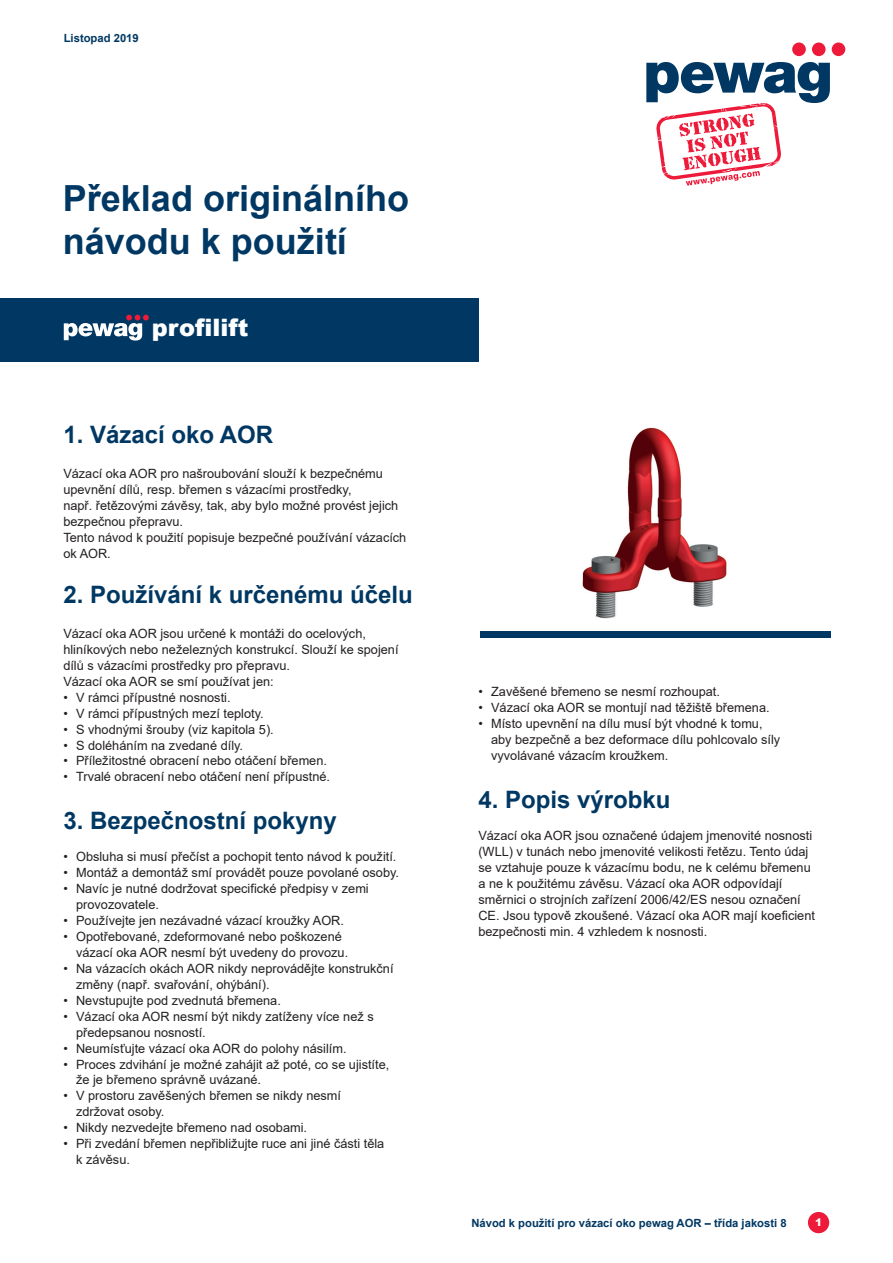
<style>
.page{position:relative;width:893px;height:1263px;background:#fff}
.page>*{position:absolute;margin:0;border:0;box-sizing:border-box;transform-origin:0 0}
.t1{font:700 36px/43.2px "Arial";color:#003863}
.t2{font:700 24px "Arial";color:#003863}
.t3{font:900 24px "Arial";color:#fff}
.t4{font:12.75px/15.9px "Arial";color:#231f20}
.t5{font:700 11.25px "Arial";color:#003863}
.t6{font:900 10.5px "Arial";color:#fff}
</style>
<div class="page">
<div style="left:808px;top:1212px;width:21px;height:21px;background:#ed1a3a;border-radius:50%"></div>
<div style="left:792px;top:43px;width:14px;height:13px;background:#ed1a3a;border-radius:50%"></div>
<div style="left:812px;top:43px;width:13px;height:13px;background:#ed1a3a;border-radius:50%"></div>
<div style="left:832px;top:43px;width:13px;height:13px;background:#ed1a3a;border-radius:50%"></div>
<svg style="left:646px;top:62px;width:184px;height:124px"></svg>
<div style="left:0;top:298px;width:478px;height:63px;background:#003863"></div>
<svg style="left:64px;top:315px;width:85px;height:26px"></svg>
<div style="left:480px;top:631px;width:351px;height:7px;background:#003863"></div>
<img style="left:582px;top:427px;width:145px;height:192px">
<p class="t5" style="left:64px;top:30px;width:77px">Listopad 2019</p>
<h1 class="t1" style="left:63px;top:177px;width:348px">Překlad originálního návodu k použití</h1>
<h2 class="t3" style="left:152px;top:310px;width:98px">profilift</h2>
<h2 class="t2" style="left:63px;top:417px;width:211px">1. Vázací oko AOR</h2>
<p class="t4" style="left:63px;top:466px;width:345px">Vázací oka AOR pro našroubování slouží k bezpečnému upevnění dílů, resp. břemen s vázacími prostředky,<br>např. řetězovými závěsy, tak, aby bylo možné provést jejich bezpečnou přepravu.<br>Tento návod k použití popisuje bezpečné používání vázacích ok AOR.</p>
<h2 class="t2" style="left:63px;top:578px;width:351px">2. Používání k určenému účelu</h2>
<p class="t4" style="left:63px;top:625px;width:337px">Vázací oka AOR jsou určené k montáži do ocelových, hliníkových nebo neželezných konstrukcí. Slouží ke spojení dílů s vázacími prostředky pro přepravu.<br>Vázací oka AOR se smí používat jen:</p>
<p class="t4" style="left:63px;top:689px;width:169px">• V rámci přípustné nosnosti.</p>
<p class="t4" style="left:63px;top:705px;width:202px">• V rámci přípustných mezí teploty.</p>
<p class="t4" style="left:63px;top:721px;width:212px">• S vhodnými šrouby (viz kapitola 5).</p>
<p class="t4" style="left:63px;top:737px;width:181px">• S doléháním na zvedané díly.</p>
<p class="t4" style="left:63px;top:753px;width:265px">• Příležitostné obracení nebo otáčení břemen.</p>
<p class="t4" style="left:63px;top:769px;width:268px">• Trvalé obracení nebo otáčení není přípustné.</p>
<h2 class="t2" style="left:63px;top:804px;width:275px">3. Bezpečnostní pokyny</h2>
<p class="t4" style="left:63px;top:849px;width:335px">• Obsluha si musí přečíst a pochopit tento návod k použití.</p>
<p class="t4" style="left:63px;top:864px;width:337px">• Montáž a demontáž smí provádět pouze povolané osoby.</p>
<p class="t4" style="left:76px;top:880px;width:294px;text-indent:-13px">• Navíc je nutné dodržovat specifické předpisy v zemi provozovatele.</p>
<p class="t4" style="left:63px;top:912px;width:282px">• Používejte jen nezávadné vázací kroužky AOR.</p>
<p class="t4" style="left:76px;top:928px;width:274px;text-indent:-13px">• Opotřebované, zdeformované nebo poškozené vázací oka AOR nesmí být uvedeny do provozu.</p>
<p class="t4" style="left:76px;top:960px;width:319px;text-indent:-13px">• Na vázacích okách AOR nikdy neprovádějte konstrukční změny (např. svařování, ohýbání).</p>
<p class="t4" style="left:63px;top:992px;width:219px">• Nevstupujte pod zvednutá břemena.</p>
<p class="t4" style="left:76px;top:1008px;width:299px;text-indent:-13px">• Vázací oka AOR nesmí být nikdy zatíženy více než s předepsanou nosností.</p>
<p class="t4" style="left:63px;top:1040px;width:285px">• Neumísťujte vázací oka AOR do polohy násilím.</p>
<p class="t4" style="left:76px;top:1056px;width:315px;text-indent:-13px">• Proces zdvihání je možné zahájit až poté, co se ujistíte, že je břemeno správně uvázané.</p>
<p class="t4" style="left:76px;top:1088px;width:267px;text-indent:-13px">• V prostoru zavěšených břemen se nikdy nesmí zdržovat osoby.</p>
<p class="t4" style="left:63px;top:1120px;width:245px">• Nikdy nezvedejte břemeno nad osobami.</p>
<p class="t4" style="left:76px;top:1136px;width:310px;text-indent:-13px">• Při zvedání břemen nepřibližujte ruce ani jiné části těla k závěsu.</p>
<p class="t4" style="left:478px;top:684px;width:243px">• Zavěšené břemeno se nesmí rozhoupat.</p>
<p class="t4" style="left:478px;top:700px;width:293px">• Vázací oka AOR se montují nad těžiště břemena.</p>
<p class="t4" style="left:491px;top:716px;width:291px;text-indent:-13px">• Místo upevnění na dílu musí být vhodné k tomu, aby bezpečně a bez deformace dílu pohlcovalo síly vyvolávané vázacím kroužkem.</p>
<h2 class="t2" style="left:478px;top:783px;width:194px">4. Popis výrobku</h2>
<p class="t4" style="left:478px;top:827px;width:338px">Vázací oka AOR jsou označené údajem jmenovité nosnosti (WLL) v tunách nebo jmenovité velikosti řetězu. Tento údaj se vztahuje pouze k vázacímu bodu, ne k celému břemenu a ne k použitému závěsu. Vázací oka AOR odpovídají směrnici o strojních zařízení 2006/42/ES nesou označení CE. Jsou typově zkoušené. Vázací oka AOR mají koeficient bezpečnosti min. 4 vzhledem k nosnosti.</p>
<p class="t5" style="left:471px;top:1215px;width:317px">Návod k použití pro vázací oko pewag AOR – třída jakosti 8</p>
<p class="t6" style="left:815px;top:1215px;width:9px">1</p>
</div>
